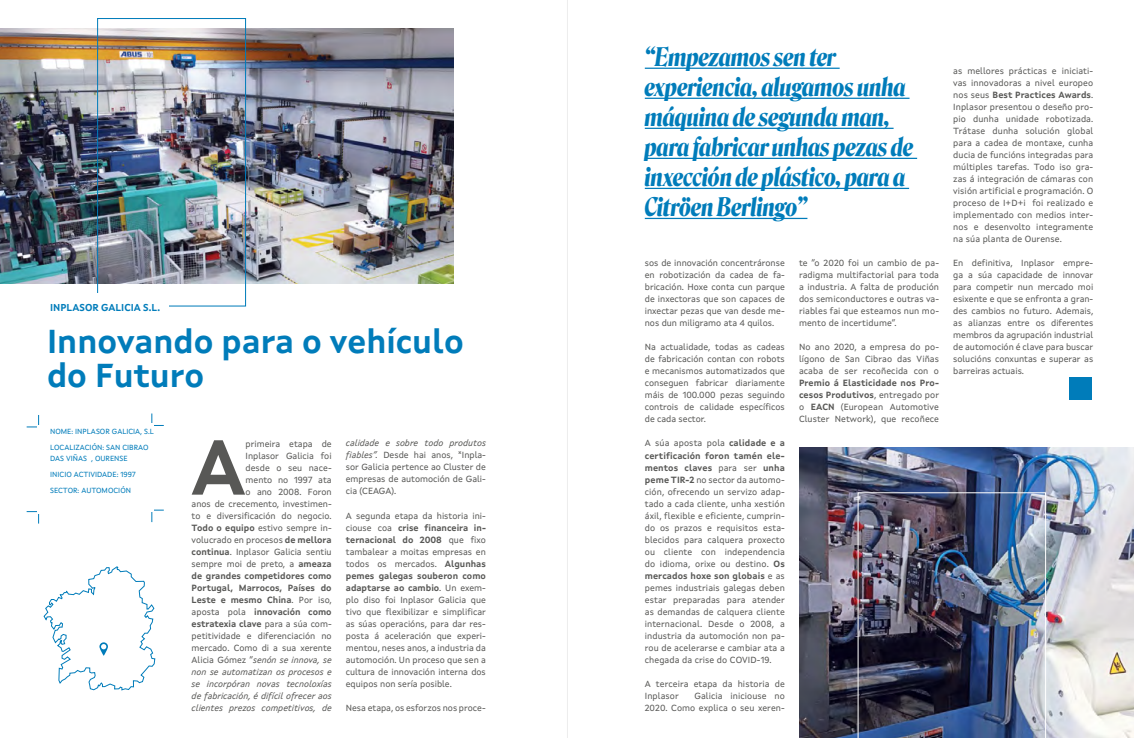
<style>
.page{position:relative;width:1134px;height:738px;background:#fff}
.page>*{position:absolute;margin:0;border:0;box-sizing:border-box;transform-origin:0 0}
.t1{font:700 77.6px "Xunta Sans";color:#585856}
.t2{font:700 33.1px/34px "Xunta Sans";color:#007cba}
.t3{font:italic 700 condensed 25px/30px "Roslindale Display";color:#007cba}
.t4{font:700 10px "Xunta Sans";color:#007cba}
.t5{font:9px/12px "Xunta Sans";color:#585856;text-align:justify}
.t6{font:7.5px/16px "Xunta Sans";color:#007cba}
.s1{font-weight:700}
.s2{font-style:italic}
</style>
<div class="page">
<img style="left:0;top:28px;width:453px;height:255px">
<img style="left:799px;top:447px;width:335px;height:290px">
<div style="left:97px;top:18px;width:149px;height:288px;border:1px solid #007cba"></div>
<img style="left:857px;top:492px;width:189px;height:245px">
<svg style="left:43px;top:566px;width:112px;height:125px"></svg>
<svg style="left:151px;top:413px;width:13px;height:13px"></svg>
<svg style="left:151px;top:509px;width:13px;height:13px"></svg>
<svg style="left:26px;top:415px;width:14px;height:13px"></svg>
<svg style="left:26px;top:511px;width:14px;height:12px"></svg>
<div style="left:47px;top:293px;width:121px;height:22px;background:#fff"></div>
<div style="left:1069px;top:377px;width:22px;height:23px;background:#007cba"></div>
<hr style="left:567px;top:0;width:1px;height:737px;background:#ededed">
<hr style="left:645px;top:68px;width:195px;height:1px;background:#007cba">
<hr style="left:645px;top:98px;width:264px;height:1px;background:#007cba">
<hr style="left:645px;top:128px;width:248px;height:1px;background:#007cba">
<hr style="left:645px;top:158px;width:272px;height:1px;background:#007cba">
<hr style="left:645px;top:188px;width:264px;height:1px;background:#007cba">
<hr style="left:645px;top:218px;width:162px;height:1px;background:#007cba">
<p class="t4" style="left:50px;top:301px;width:112px">INPLASOR GALICIA S.L.</p>
<h2 class="t2" style="left:47px;top:323px;width:418px">Innovando para o vehículo do Futuro</h2>
<p class="t6" style="left:50px;top:423px;width:105px">NOME: INPLASOR GALICIA, S.L<br>LOCALIZACIÓN: SAN CIBRAO</p>
<p class="t6" style="left:50px;top:449px;width:87px">DAS VIÑAS , OURENSE<br>INICIO ACTIVIDADE: 1997<br>SECTOR: AUTOMOCIÓN</p>
<p class="t5" style="left:192px;top:437px;width:142px;text-align:right">primeira etapa de<br>Inplasor Galicia foi<br>desde o seu nace-<br>mento no 1997 ata<br>o ano 2008. Foron<br>anos de crecemento, investimen&shy;to e diversificación do negocio.<br><span class="s1">Todo o equipo</span> estivo sempre in&shy;volucrado en procesos <span class="s1">de mellora continua</span>. Inplasor Galicia sentiu sempre moi de preto, a <span class="s1">ameaza de grandes competidores como<br>Portugal, Marrocos, Países do<br>Leste e mesmo China</span>. Por iso, aposta pola <span class="s1">innovación como estratexia clave</span> para a súa com&shy;petitividade e diferenciación no mercado. Como di a sua xerente<br>Alicia Gómez “<span class="s2">senón se innova, se non se automatizan os procesos e se incorpóran novas tecnoloxías de fabricación, é difícil ofrecer aos clientes prezos competitivos, de</span></p>
<h1 class="t1" style="left:191px;top:420px;width:56px">A</h1>
<p class="t5" style="left:346px;top:437px;width:142px"><span class="s2">calidade e sobre todo produtos fiables”.</span> Desde hai anos, *Inpla&shy;sor Galicia pertence ao Cluster de empresas de automoción de Gali&shy;cia (CEAGA).</p>
<p class="t5" style="left:346px;top:509px;width:142px">A segunda etapa da historia ini&shy;ciouse coa <span class="s1">crise financeira in&shy;ternacional do 2008</span> que fixo tambalear a moitas empresas en todos os mercados. <span class="s1">Algunhas pemes galegas souberon como adaptarse ao cambio</span>. Un exem&shy;plo diso foi Inplasor Galicia que tivo que flexibilizar e simplificar as súas operacións, para dar res&shy;posta á aceleración que experi&shy;mentou, neses anos, a industria da automoción. Un proceso que sen a cultura de innovación interna dos equipos non sería posible.</p>
<p class="t5" style="left:346px;top:701px;width:142px">Nesa etapa, os esforzos nos proce-</p>
<h3 class="t3" style="left:645px;top:41px;width:270px">“Empezamos sen ter experiencia, alugamos unha máquina de segunda man, para fabricar unhas pezas de inxección de plástico, para a<br>Citröen Berlingo”</h3>
<p class="t5" style="left:645px;top:257px;width:142px">sos de innovación concentráronse en robotización da cadea de fa&shy;bricación. Hoxe conta cun parque de inxectoras que son capaces de inxectar pezas que van desde me&shy;nos dun miligramo ata 4 quilos.</p>
<p class="t5" style="left:645px;top:341px;width:142px">Na actualidade, todas as cadeas de fabricación contan con robots e mecanismos automatizados que conseguen fabricar diariamente máis de 100.000 pezas seguindo controis de calidade específicos de cada sector.</p>
<p class="t5" style="left:645px;top:437px;width:142px">A súa aposta pola <span class="s1">calidade e a certificación foron tamén ele&shy;mentos claves</span> para ser <span class="s1">unha peme TIR-2</span> no sector da automo&shy;ción, ofrecendo un servizo adap&shy;tado a cada cliente, unha xestión áxil, flexible e eficiente, cumprin&shy;do os prazos e requisitos esta&shy;blecidos para calquera proxecto ou cliente con independencia do idioma, orixe ou destino. <span class="s1">Os mercados hoxe son globais</span> e as pemes industriais galegas deben estar preparadas para atender as demandas de calquera cliente internacional. Desde o 2008, a industria da automoción non pa&shy;rou de acelerarse e cambiar ata a chegada da crise do COVID-19.</p>
<p class="t5" style="left:645px;top:677px;width:142px">A terceira etapa da historia de<br>Inplasor</p>
<p class="t5" style="left:645px;top:689px;width:142px;text-align:right">Galicia iniciouse no<br>2020. Como explica o seu xeren-</p>
<p class="t5" style="left:799px;top:257px;width:142px">te “o 2020 foi un cambio de pa&shy;radigma multifactorial para toda a industria. A falta de produción dos semiconductores e outras va&shy;riables fai que esteamos nun mo&shy;mento de incertidume”.</p>
<p class="t5" style="left:799px;top:341px;width:142px">No ano 2020, a empresa do po&shy;lígono de San Cibrao das Viñas acaba de ser recoñecida con o</p>
<p class="t5" style="left:799px;top:377px;width:142px"><span class="s1">Premio á Elasticidade nos Pro&shy;cesos Produtivos</span>, entregado por o <span class="s1">EACN</span> (European Automotive Cluster Network), que recoñece</p>
<p class="t5" style="left:953px;top:65px;width:142px">as mellores prácticas e iniciati&shy;vas innovadoras a nivel europeo nos seus <span class="s1">Best Practices Awards</span>.<br>Inplasor presentou o deseño pro&shy;pio dunha unidade robotizada.<br>Trátase dunha solución global para a cadea de montaxe, cunha ducia de funcións integradas para múltiples tarefas. Todo iso gra&shy;zas á integración de cámaras con visión artificial e programación. O proceso de I+D+i foi realizado e implementado con medios inter&shy;nos e desenvolto integramente na súa planta de Ourense.</p>
<p class="t5" style="left:953px;top:257px;width:142px">En definitiva, Inplasor empre&shy;ga a súa capacidade de innovar para competir nun mercado moi esixente e que se enfronta a gran&shy;des cambios no futuro. Ademais, as alianzas entre os diferentes membros da agrupación industrial de automoción é clave para buscar solucións conxuntas e superar as barreiras actuais.</p>
</div>
